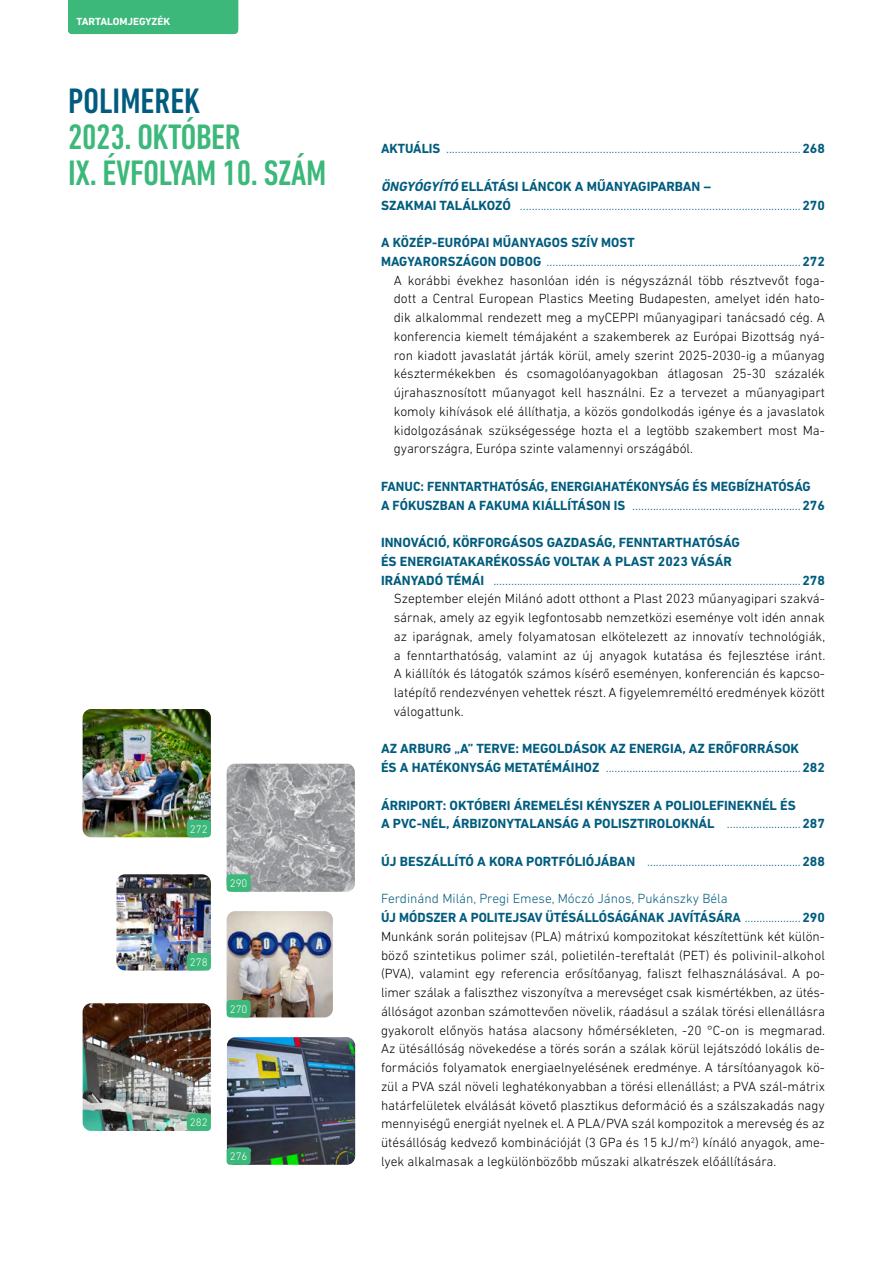
<style>
.page{position:relative;width:893px;height:1263px;background:#fff}
.page>*{position:absolute;margin:0;border:0;box-sizing:border-box;transform-origin:0 0}
.t1{font:500 condensed 36px/36px "DIN Next LT Pro";letter-spacing:-.01em;color:#3bb87a}
.t2{font:500 condensed 36px "DIN Next LT Pro";color:#005c7e}
.t3{font:300 13.5px/18.8px "DIN Next LT Pro";color:#000;text-align:justify}
.t4{font:700 13.5px/18.8px "DIN Next LT Pro";color:#005c7e}
.t5{font:300 13.5px "DIN Next LT Pro";color:#005c7e}
.t6{font:300 11.1px "DIN Next LT Pro";color:#fff}
.t7{font:700 10.5px "DIN Next LT Pro";color:#fff}
.s1{font-style:italic}
</style>
<div class="page">
<img style="left:117px;top:874px;width:94px;height:96px">
<div style="left:68px;top:0;width:170px;height:34px;background:#3bb87a"></div>
<img style="left:227px;top:763px;width:128px;height:129px">
<img style="left:227px;top:1037px;width:128px;height:128px">
<img style="left:227px;top:911px;width:106px;height:106px">
<img style="left:83px;top:1003px;width:128px;height:128px">
<img style="left:83px;top:709px;width:128px;height:128px">
<div style="left:187px;top:1113px;width:24px;height:18px;background:#3bb87a;border-radius:3px"></div>
<div style="left:227px;top:1000px;width:24px;height:17px;background:#3bb87a;border-radius:3px"></div>
<div style="left:227px;top:874px;width:24px;height:18px;background:#3bb87a;border-radius:3px"></div>
<div style="left:227px;top:1147px;width:24px;height:18px;background:#3bb87a;border-radius:3px"></div>
<div style="left:187px;top:820px;width:24px;height:17px;background:#3bb87a;border-radius:3px"></div>
<div style="left:187px;top:953px;width:24px;height:17px;background:#3bb87a;border-radius:3px"></div>
<p class="t7" style="left:77px;top:15px;width:95px">TARTALOMJEGYZÉK</p>
<p class="t7" style="left:77px;top:15px;width:52px">CON ENTS</p>
<h1 class="t2" style="left:68px;top:81px;width:134px">POLIMEREK</h1>
<h1 class="t1" style="left:68px;top:119px;width:260px">2023. OKTÓBER<br>IX. ÉVFOLYAM 10. SZÁM</h1>
<p class="t6" style="left:190px;top:822px;width:19px">272</p>
<p class="t6" style="left:230px;top:877px;width:19px">290</p>
<p class="t6" style="left:190px;top:956px;width:19px">278</p>
<p class="t6" style="left:230px;top:1003px;width:19px">270</p>
<p class="t6" style="left:190px;top:1116px;width:19px">282</p>
<p class="t6" style="left:230px;top:1150px;width:19px">276</p>
<p class="t4" style="left:381px;top:139px;width:61px">AKTUÁLIS</p>
<p class="t4" style="left:802px;top:139px;width:24px">268</p>
<p class="t4" style="left:381px;top:177px;width:331px"><span class="s1">ÖNGYÓGYÍTÓ</span> ELLÁTÁSI LÁNCOK A MŰANYAGIPARBAN –<br>SZAKMAI TALÁLKOZÓ</p>
<p class="t4" style="left:802px;top:196px;width:24px">270</p>
<p class="t4" style="left:381px;top:233px;width:255px">A KÖZÉP-EURÓPAI MŰANYAGOS SZÍV MOST<br>MAGYARORSZÁGON DOBOG</p>
<p class="t4" style="left:802px;top:252px;width:24px">272</p>
<p class="t3" style="left:394px;top:270px;width:433px">A korábbi évekhez hasonlóan idén is négyszáznál több résztvevőt foga&shy;dott a Central European Plastics Meeting Budapesten, amelyet idén hato&shy;dik alkalommal rendezett meg a myCEPPI műanyagipari tanácsadó cég. A konferencia kiemelt témájaként a szakemberek az Európai Bizottság nyá&shy;ron kiadott javaslatát járták körül, amely szerint 2025-2030-ig a műanyag késztermékekben és csomagolóanyagokban átlagosan 25-30 százalék újrahasznosított műanyagot kell használni. Ez a tervezet a műanyagipart komoly kihívások elé állíthatja, a közös gondolkodás igénye és a javaslatok kidolgozásának szükségessége hozta el a legtöbb szakembert most Ma&shy;gyarországra, Európa szinte valamennyi országából.</p>
<p class="t4" style="left:381px;top:477px;width:431px">FANUC: FENNTARTHATÓSÁG, ENERGIAHATÉKONYSÁG ÉS MEGBÍZHATÓSÁG<br>A FÓKUSZBAN A FAKUMA KIÁLLÍTÁSON IS</p>
<p class="t4" style="left:802px;top:496px;width:24px">276</p>
<p class="t4" style="left:381px;top:533px;width:360px">INNOVÁCIÓ, KÖRFORGÁSOS GAZDASÁG, FENNTARTHATÓSÁG<br>ÉS ENERGIATAKARÉKOSSÁG VOLTAK A PLAST 2023 VÁSÁR<br>IRÁNYADÓ TÉMÁI</p>
<p class="t4" style="left:802px;top:571px;width:24px">278</p>
<p class="t3" style="left:394px;top:589px;width:433px">Szeptember elején Milánó adott otthont a Plast 2023 műanyagipari szakvá&shy;sárnak, amely az egyik legfontosabb nemzetközi eseménye volt idén annak az iparágnak, amely folyamatosan elkötelezett az innovatív technológiák, a fenntarthatóság, valamint az új anyagok kutatása és fejlesztése iránt.<br>A kiállítók és látogatók számos kísérő eseményen, konferencián és kapcso&shy;latépítő rendezvényen vehettek részt. A figyelemreméltó eredmények között válogattunk.</p>
<p class="t4" style="left:381px;top:739px;width:420px">AZ ARBURG „A” TERVE: MEGOLDÁSOK AZ ENERGIA, AZ ERŐFORRÁSOK<br>ÉS A HATÉKONYSÁG METATÉMÁIHOZ</p>
<p class="t4" style="left:802px;top:758px;width:24px">282</p>
<p class="t4" style="left:381px;top:796px;width:416px">ÁRRIPORT: OKTÓBERI ÁREMELÉSI KÉNYSZER A POLIOLEFINEKNÉL ÉS<br>A PVC-NÉL, ÁRBIZONYTALANSÁG A POLISZTIROLOKNÁL</p>
<p class="t4" style="left:802px;top:814px;width:24px">287</p>
<p class="t4" style="left:381px;top:852px;width:256px">ÚJ BESZÁLLÍTÓ A KORA PORTFÓLIÓJÁBAN</p>
<p class="t4" style="left:802px;top:852px;width:24px">288</p>
<p class="t5" style="left:381px;top:891px;width:348px">Ferdinánd Milán, Pregi Emese, Móczó János, Pukánszky Béla</p>
<p class="t4" style="left:381px;top:908px;width:362px">ÚJ MÓDSZER A POLITEJSAV ÜTÉSÁLLÓSÁGÁNAK JAVÍTÁSÁRA</p>
<p class="t4" style="left:802px;top:908px;width:24px">290</p>
<p class="t3" style="left:381px;top:927px;width:446px">Munkánk során politejsav (PLA) mátrixú kompozitokat készítettünk két külön&shy;böző szintetikus polimer szál, polietilén-tereftalát (PET) és polivinil-alkohol (PVA), valamint egy referencia erősítőanyag, faliszt felhasználásával. A po&shy;limer szálak a faliszthez viszonyítva a merevséget csak kismértékben, az ütés&shy;állóságot azonban számottevően növelik, ráadásul a szálak törési ellenállásra gyakorolt előnyös hatása alacsony hőmérsékleten, -20 °C-on is megmarad.<br>Az ütésállóság növekedése a törés során a szálak körül lejátszódó lokális de&shy;formációs folyamatok energiaelnyelésének eredménye. A társítóanyagok kö&shy;zül a PVA szál növeli leghatékonyabban a törési ellenállást; a PVA szál-mátrix határfelületek elválását követő plasztikus deformáció és a szálszakadás nagy mennyiségű energiát nyelnek el. A PLA/PVA szál kompozitok a merevség és az ütésállóság kedvező kombinációját (3 GPa és 15 kJ/m<sup>2</sup>) kínáló anyagok, ame&shy;lyek alkalmasak a legkülönbözőbb műszaki alkatrészek előállítására.</p>
</div>
